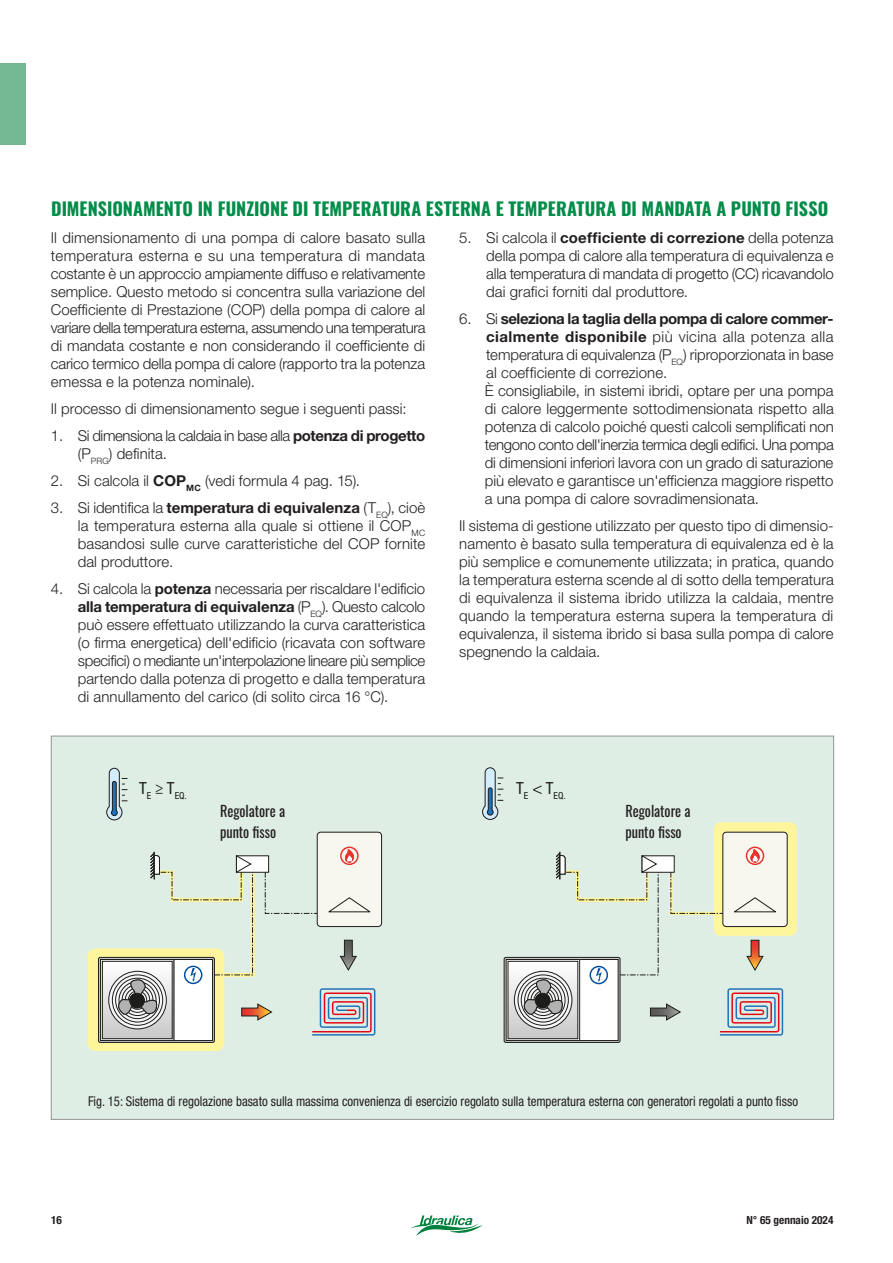
<style>
.page{position:relative;width:893px;height:1263px;background:#fff}
.page>*{position:absolute;margin:0;border:0;box-sizing:border-box;transform-origin:0 0}
.Txt{font:700 18px "Oswald";letter-spacing:.005em;color:#008c49}
.Txt-2{font:300 15px/18px "Helvetica Neue LT Std";color:#231f20;text-align:justify}
.Txt-3{font:300 15px/18px "Helvetica Neue LT Std";letter-spacing:-.025em;color:#231f20}
.Txt_8_pt_condensed{font:15px/21px "Oswald";color:#231f20;scale:.95 1}
.Illustrazioni_txt{font:condensed 13.5px "Helvetica Neue LT Std";color:#231f20;scale:.95 1}
.t1{font:700 condensed 11.25px "Helvetica Neue LT Std";color:#231f20}
.t2{font:condensed 9.75px "Helvetica Neue LT Std";color:#1d1d1b}
.s1{font-weight:700}
</style>
<div class="page">
<div style="left:0;top:63px;width:26px;height:81px;background:#73b893"></div>
<div style="left:51px;top:736px;width:783px;height:383px;background:#dfeee5"></div>
<div style="left:714px;top:822px;width:83px;height:114px;background:#fff59c;border-radius:7px"></div>
<div style="left:88px;top:948px;width:136px;height:103px;background:#fff59c;border-radius:8px"></div>
<svg style="left:106px;top:767px;width:21px;height:54px"></svg>
<div style="left:98px;top:957px;width:117px;height:85px;border:1px solid #1d1d1b;border-radius:2px"></div>
<div style="left:100px;top:959px;width:74px;height:82px;border:1px solid #1d1d1b"></div>
<div style="left:174px;top:959px;width:39px;height:81px;background:#fff"></div>
<div style="left:174px;top:959px;width:39px;height:82px;border:1px solid #1d1d1b"></div>
<svg style="left:104px;top:963px;width:66px;height:74px"></svg>
<div style="left:102px;top:961px;width:70px;height:78px;border:1px solid #1d1d1b"></div>
<div style="left:317px;top:832px;width:65px;height:94px;background:#f7f6ef;border-radius:3px"></div>
<div style="left:317px;top:832px;width:65px;height:95px;border:1px solid #1d1d1b;border-radius:3px"></div>
<div style="left:504px;top:957px;width:116px;height:85px;border:1px solid #1d1d1b;border-radius:2px"></div>
<div style="left:506px;top:959px;width:74px;height:82px;border:1px solid #1d1d1b"></div>
<div style="left:580px;top:959px;width:38px;height:81px;background:#fff"></div>
<div style="left:579px;top:959px;width:39px;height:82px;border:1px solid #1d1d1b"></div>
<svg style="left:508px;top:961px;width:70px;height:78px"></svg>
<div style="left:508px;top:961px;width:70px;height:78px;border:1px solid #1d1d1b"></div>
<div style="left:723px;top:832px;width:64px;height:94px;background:#f7f6ef;border-radius:3px"></div>
<div style="left:722px;top:832px;width:65px;height:95px;border:1px solid #1d1d1b;border-radius:3px"></div>
<svg style="left:482px;top:767px;width:21px;height:53px"></svg>
<div style="left:746px;top:846px;width:18px;height:19px;border:1px solid #e7342b;border-radius:50%"></div>
<div style="left:340px;top:846px;width:19px;height:19px;border:1px solid #e7342b;border-radius:50%"></div>
<svg style="left:518px;top:849px;width:265px;height:186px"></svg>
<svg style="left:112px;top:849px;width:263px;height:186px"></svg>
<svg style="left:411px;top:1215px;width:71px;height:21px"></svg>
<p class="Txt" style="left:51px;top:199px;width:779px">DIMENSIONAMENTO IN FUNZIONE DI TEMPERATURA ESTERNA E TEMPERATURA DI MANDATA A PUNTO FISSO</p>
<p class="Txt-2" style="left:51px;top:228px;width:376px">Il dimensionamento di una pompa di calore basato sulla temperatura esterna e su una temperatura di mandata costante è un approccio ampiamente diffuso e relativamente semplice. Questo metodo si concentra sulla variazione del Coefficiente di Prestazione (COP) della pompa di calore al variare della temperatura esterna, assumendo una temperatura di mandata costante e non considerando il coefficiente di carico termico della pompa di calore (rapporto tra la potenza emessa e la potenza nominale).</p>
<p class="Txt-2" style="left:51px;top:399px;width:357px">Il processo di dimensionamento segue i seguenti passi:</p>
<p class="Txt-3" style="left:78px;top:426px;width:349px;text-indent:-27px">1. Si dimensiona la caldaia in base alla <span class="s1">potenza di progetto </span>(P<sub>PRG</sub>) definita.</p>
<p class="Txt-2" style="left:51px;top:471px;width:311px">2. Si calcola il <span class="s1">COP</span><sub>MC</sub> (vedi formula 4 pag. 15).</p>
<p class="Txt-2" style="left:78px;top:498px;width:349px;text-indent:-27px">3. Si identifica la <span class="s1">temperatura di equivalenza</span> (T<sub>EQ</sub>), cioè la temperatura esterna alla quale si ottiene il COP<sub>MC </sub>basandosi sulle curve caratteristiche del COP fornite dal produttore.</p>
<p class="Txt-2" style="left:78px;top:579px;width:349px;text-indent:-27px">4. Si calcola la <span class="s1">potenza</span> necessaria per riscaldare l'edificio <span class="s1">alla temperatura di equivalenza</span> (P<sub>EQ</sub>). Questo calcolo può essere effettuato utilizzando la curva caratteristica (o firma energetica) dell'edificio (ricavata con software specifici) o mediante un'interpolazione lineare più semplice partendo dalla potenza di progetto e dalla temperatura di annullamento del carico (di solito circa 16 °C).</p>
<p class="Txt-2" style="left:486px;top:228px;width:349px;text-indent:-27px">5. Si calcola il <span class="s1">coefficiente di correzione</span> della potenza della pompa di calore alla temperatura di equivalenza e alla temperatura di mandata di progetto (CC) ricavandolo dai grafici forniti dal produttore.</p>
<p class="Txt-2" style="left:486px;top:309px;width:349px;text-indent:-27px">6. Si <span class="s1">seleziona la taglia della pompa di calore commer&shy;cialmente disponibile</span> più vicina alla potenza alla temperatura di equivalenza (P<sub>EQ</sub>) riproporzionata in base al coefficiente di correzione.</p>
<p class="Txt-2" style="left:485px;top:381px;width:351px">È consigliabile, in sistemi ibridi, optare per una pompa di calore leggermente sottodimensionata rispetto alla potenza di calcolo poiché questi calcoli semplificati non tengono conto dell'inerzia termica degli edifici. Una pompa di dimensioni inferiori lavora con un grado di saturazione più elevato e garantisce un'efficienza maggiore rispetto a una pompa di calore sovradimensionata.</p>
<p class="Txt-2" style="left:459px;top:516px;width:376px">Il sistema di gestione utilizzato per questo tipo di dimensio&shy;namento è basato sulla temperatura di equivalenza ed è la più semplice e comunemente utilizzata; in pratica, quando la temperatura esterna scende al di sotto della temperatura di equivalenza il sistema ibrido utilizza la caldaia, mentre quando la temperatura esterna supera la temperatura di equivalenza, il sistema ibrido si basa sulla pompa di calore spegnendo la caldaia.</p>
<p class="t2" style="left:139px;top:790px;width:49px"><sup>T</sup>E <sup>≥</sup> <sup>T</sup>EQ.</p>
<p class="t2" style="left:516px;top:790px;width:51px"><sup>T</sup>E <sup>&lt;</sup> <sup>T</sup>EQ.</p>
<p class="Txt_8_pt_condensed" style="left:220px;top:798px;width:70px">Regolatore a punto fisso</p>
<p class="Txt_8_pt_condensed" style="left:625px;top:798px;width:70px">Regolatore a punto fisso</p>
<p class="Illustrazioni_txt" style="left:88px;top:1093px;width:749px">Fig. 15: Sistema di regolazione basato sulla massima convenienza di esercizio regolato sulla temperatura esterna con generatori regolati a punto fisso</p>
<p class="t1" style="left:51px;top:1213px;width:12px">16</p>
<p class="t1" style="left:746px;top:1213px;width:89px">N° 65 gennaio 2024</p>
</div>
